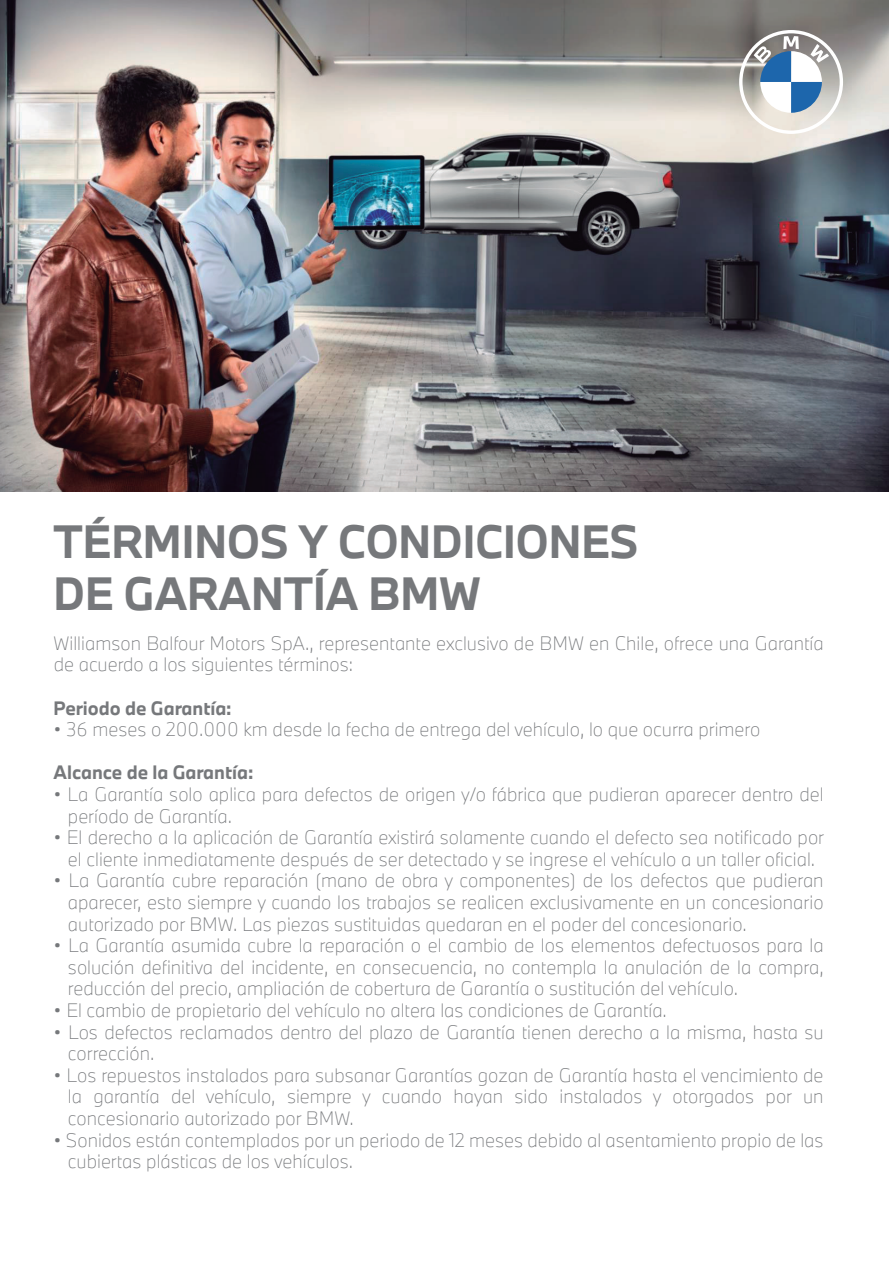
<style>
.page{position:relative;width:889px;height:1263px;background:#fff}
.page>*{position:absolute;margin:0;border:0;box-sizing:border-box;transform-origin:0 0}
.t1{font:700 43.35px/51.9px "BMW Type Next";color:#76787b}
.t2{font:100 18px/21.6px "BMW Type Next";color:#76787b}
.t3{font:700 18px "BMW Type Next";color:#76787b}
</style>
<div class="page">
<img style="left:0;top:0;width:889px;height:492px">
<svg style="left:739px;top:30px;width:104px;height:104px"></svg>
<h1 class="t1" style="left:54px;top:515px;width:586px">TÉRMINOS Y CONDICIONES<br>DE GARANTÍA BMW</h1>
<p class="t2" style="left:54px;top:632px;width:771px">Williamson Balfour Motors SpA., representante exclusivo de BMW en Chile, ofrece una Garantía de acuerdo a los siguientes términos:</p>
<p class="t3" style="left:54px;top:695px;width:180px">Periodo de Garantía:</p>
<p class="t2" style="left:54px;top:718px;width:708px">• 36 meses o 200.000 km desde la fecha de entrega del vehículo, lo que ocurra primero</p>
<p class="t3" style="left:54px;top:760px;width:201px">Alcance de la Garantía:</p>
<p class="t2" style="left:68px;top:783px;width:757px;text-indent:-14px">• La Garantía solo aplica para defectos de origen y/o fábrica que pudieran aparecer dentro del período de Garantía.</p>
<p class="t2" style="left:54px;top:826px;width:772px;text-align:center">• El derecho a la aplicación de Garantía existirá solamente cuando el defecto sea notificado por el cliente inmediatamente después de ser detectado y se ingrese el vehículo a un taller oficial.</p>
<p class="t2" style="left:68px;top:870px;width:757px;text-align:justify;text-indent:-14px">• La Garantía cubre reparación (mano de obra y componentes) de los defectos que pudieran aparecer, esto siempre y cuando los trabajos se realicen exclusivamente en un concesionario autorizado por BMW. Las piezas sustituidas quedaran en el poder del concesionario.</p>
<p class="t2" style="left:68px;top:934px;width:757px;text-align:justify;text-indent:-14px">• La Garantía asumida cubre la reparación o el cambio de los elementos defectuosos para la solución definitiva del incidente, en consecuencia, no contempla la anulación de la compra, reducción del precio, ampliación de cobertura de Garantía o sustitución del vehículo.</p>
<p class="t2" style="left:54px;top:999px;width:615px">• El cambio de propietario del vehículo no altera las condiciones de Garantía.</p>
<p class="t2" style="left:68px;top:1021px;width:757px;text-indent:-14px">• Los defectos reclamados dentro del plazo de Garantía tienen derecho a la misma, hasta su corrección.</p>
<p class="t2" style="left:68px;top:1064px;width:757px;text-align:justify;text-indent:-14px">• Los repuestos instalados para subsanar Garantías gozan de Garantía hasta el vencimiento de la garantía del vehículo, siempre y cuando hayan sido instalados y otorgados por un concesionario autorizado por BMW.</p>
<p class="t2" style="left:68px;top:1129px;width:757px;text-indent:-14px">• Sonidos están contemplados por un periodo de 12 meses debido al asentamiento propio de las cubiertas plásticas de los vehículos.</p>
</div>
